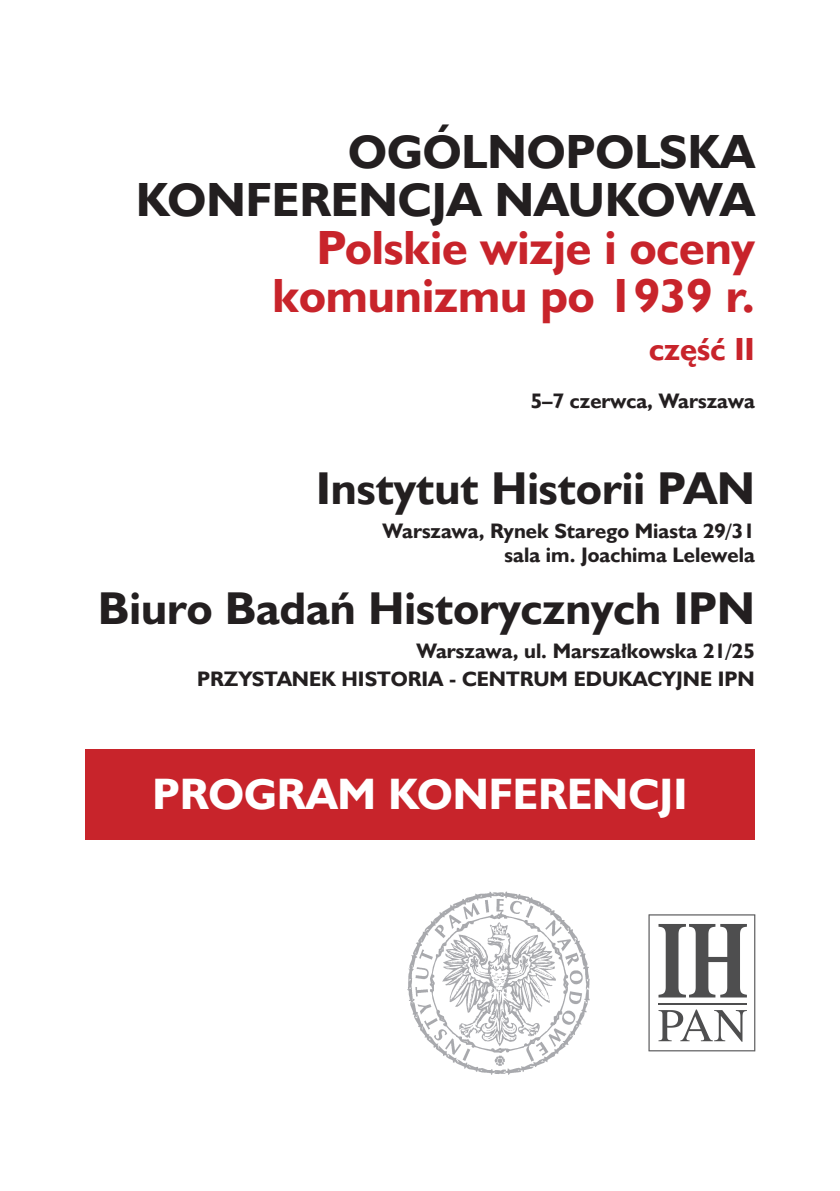
<style>
.page{position:relative;width:840px;height:1191px;background:#fff}
.page>*{position:absolute;margin:0;border:0;box-sizing:border-box;transform-origin:0 0}
.t1{font:700 48px/48px "Humanst 521 EU";color:#c8242b;text-align:right}
.t2{font:700 48px "Humanst 521 EU";color:#231f20}
.t3{font:700 46px "Humanst 521 EU";color:#231f20}
.t4{font:700 44px "Humanst 521 EU";color:#fff}
.t5{font:700 32px "Humanst 521 EU";color:#c8242b}
.t6{font:700 21px/24px "Humanst 521 EU";color:#231f20;text-align:right}
</style>
<div class="page">
<img style="left:407px;top:891px;width:182px;height:183px">
<div style="left:85px;top:749px;width:669px;height:90px;background:#c8242b"></div>
<svg style="left:648px;top:914px;width:106px;height:137px"></svg>
<h1 class="t2" style="left:348px;top:122px;width:176px">Ogólnopo</h1>
<h1 class="t2" style="left:634px;top:122px;width:87px">lska</h1>
<h1 class="t2" style="left:136px;top:170px;width:33px">konferencja</h1>
<h1 class="t2" style="left:494px;top:170px;width:252px">naukowa</h1>
<h1 class="t1" style="left:272px;top:224px;width:483px">Polskie wizje i oceny komunizmu po 1939 r.</h1>
<h3 class="t5" style="left:648px;top:329px;width:107px">część II</h3>
<p class="t6" style="left:530px;top:389px;width:225px">5–7 czerwca, Warszawa</p>
<h2 class="t3" style="left:316px;top:460px;width:440px">Instytut Historii PAN</h2>
<p class="t6" style="left:382px;top:519px;width:373px">Warszawa, Rynek Starego Miasta 29/31 sala im. Joachima Lelewela</p>
<h2 class="t3" style="left:98px;top:580px;width:657px">Biuro Badań Historycznych IPN</h2>
<p class="t6" style="left:197px;top:637px;width:559px;line-height:28px;text-align:left;text-indent:219px">Warszawa, ul. Marszałkowska 21/25<br>PRZYSTANEK HISTORIA ‑ Centr</p>
<p class="t6" style="left:533px;top:667px;width:99px">um Edukacyjne</p>
<p class="t6" style="left:717px;top:667px;width:38px">IPN</p>
<h3 class="t4" style="left:152px;top:767px;width:536px">PROGRAM KONFERENCJI</h3>
</div>
